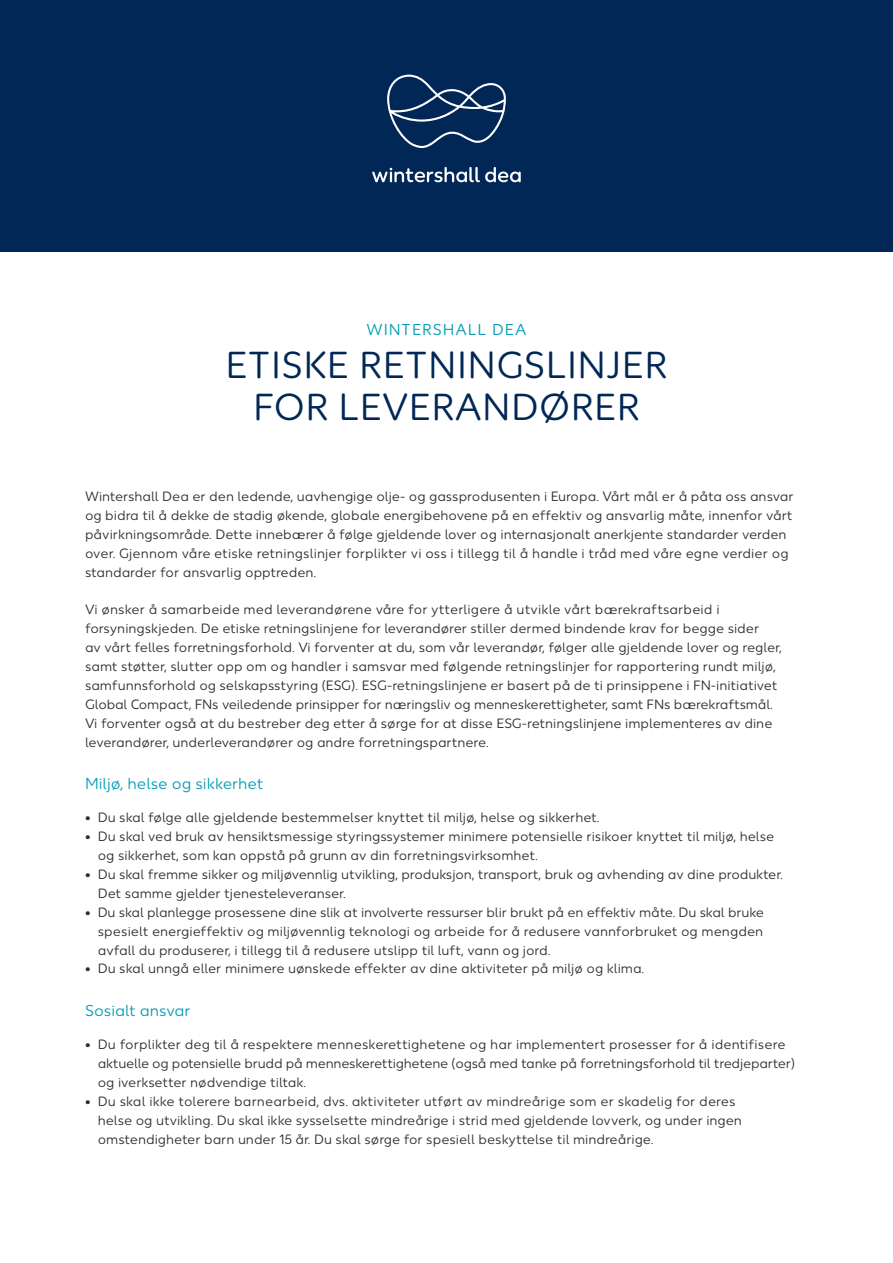
<style>
.page{position:relative;width:893px;height:1263px;background:#fff}
.page>*{position:absolute;margin:0;border:0;box-sizing:border-box;transform-origin:0 0}
.t1{font:37.5px/42.5px "Wintershall Dea";letter-spacing:.01em;color:#002756;text-align:center}
.t2{font:15.75px "Wintershall Dea";color:#009db5}
.t3{font:15.75px "Wintershall Dea";letter-spacing:.06em;color:#009db5}
.t4{font:13.5px/18.9px "Wintershall Dea";color:#2d2d2c}
</style>
<div class="page">
<div style="left:0;top:0;width:893px;height:252px;background:#002756"></div>
<svg style="left:387px;top:75px;width:119px;height:73px"></svg>
<svg style="left:372px;top:167px;width:149px;height:15px"></svg>
<p class="t3" style="left:367px;top:321px;width:161px">WINTERSHALL DEA</p>
<h1 class="t1" style="left:226px;top:345px;width:443px">ETISKE RETNINGSLINJER<br>FOR LEVERANDØRER</h1>
<p class="t4" style="left:85px;top:487px;width:710px">Wintershall Dea er den ledende, uavhengige olje- og gassprodusenten i Europa. Vårt mål er å påta oss ansvar og bidra til å dekke de stadig økende, globale energibehovene på en effektiv og ansvarlig måte, innenfor vårt påvirkningsområde. Dette innebærer å følge gjeldende lover og internasjonalt anerkjente standarder verden over. Gjennom våre etiske retningslinjer forplikter vi oss i tillegg til å handle i tråd med våre egne verdier og standarder for ansvarlig opptreden.</p>
<p class="t4" style="left:85px;top:601px;width:698px">Vi ønsker å samarbeide med leverandørene våre for ytterligere å utvikle vårt bærekraftsarbeid i forsyningskjeden. De etiske retningslinjene for leverandører stiller dermed bindende krav for begge sider<br>av vårt felles forretningsforhold. Vi forventer at du, som vår leverandør, følger alle gjeldende lover og regler, samt støtter, slutter opp om og handler i samsvar med følgende retningslinjer for rapportering rundt miljø, samfunnsforhold og selskapsstyring (ESG). ESG-retningslinjene er basert på de ti prinsippene i FN-initiativet Global Compact, FNs veiledende prinsipper for næringsliv og menneskerettigheter, samt FNs bærekraftsmål.<br>Vi forventer også at du bestreber deg etter å sørge for at disse ESG-retningslinjene implementeres av dine leverandører, underleverandører og andre forretningspartnere.</p>
<p class="t2" style="left:85px;top:775px;width:180px">Miljø, helse og sikkerhet</p>
<p class="t4" style="left:85px;top:809px;width:516px">• Du skal følge alle gjeldende bestemmelser knyttet til miljø, helse og sikkerhet.</p>
<p class="t4" style="left:98px;top:828px;width:678px;text-indent:-13px">• Du skal ved bruk av hensiktsmessige styringssystemer minimere potensielle risikoer knyttet til miljø, helse og sikkerhet, som kan oppstå på grunn av din forretningsvirksomhet.</p>
<p class="t4" style="left:98px;top:865px;width:686px;text-indent:-13px">• Du skal fremme sikker og miljøvennlig utvikling, produksjon, transport, bruk og avhending av dine produkter.<br>Det samme gjelder tjenesteleveranser.</p>
<p class="t4" style="left:98px;top:903px;width:668px;text-align:justify;text-indent:-13px">• Du skal planlegge prosessene dine slik at involverte ressurser blir brukt på en effektiv måte. Du skal bruke spesielt energieffektiv og miljøvennlig teknologi og arbeide for å redusere vannforbruket og mengden avfall du produserer, i tillegg til å redusere utslipp til luft, vann og jord.</p>
<p class="t4" style="left:85px;top:960px;width:561px">• Du skal unngå eller minimere uønskede effekter av dine aktiviteter på miljø og klima.</p>
<p class="t2" style="left:85px;top:1002px;width:107px">Sosialt ansvar</p>
<p class="t4" style="left:98px;top:1035px;width:699px;text-indent:-13px">• Du forplikter deg til å respektere menneskerettighetene og har implementert prosesser for å identifisere aktuelle og potensielle brudd på menneskerettighetene (også med tanke på forretningsforhold til tredjeparter) og iverksetter nødvendige tiltak.</p>
<p class="t4" style="left:98px;top:1092px;width:646px;text-indent:-13px">• Du skal ikke tolerere barnearbeid, dvs. aktiviteter utført av mindreårige som er skadelig for deres helse og utvikling. Du skal ikke sysselsette mindreårige i strid med gjeldende lovverk, og under ingen omstendigheter barn under 15 år. Du skal sørge for spesiell beskyttelse til mindreårige.</p>
</div>
